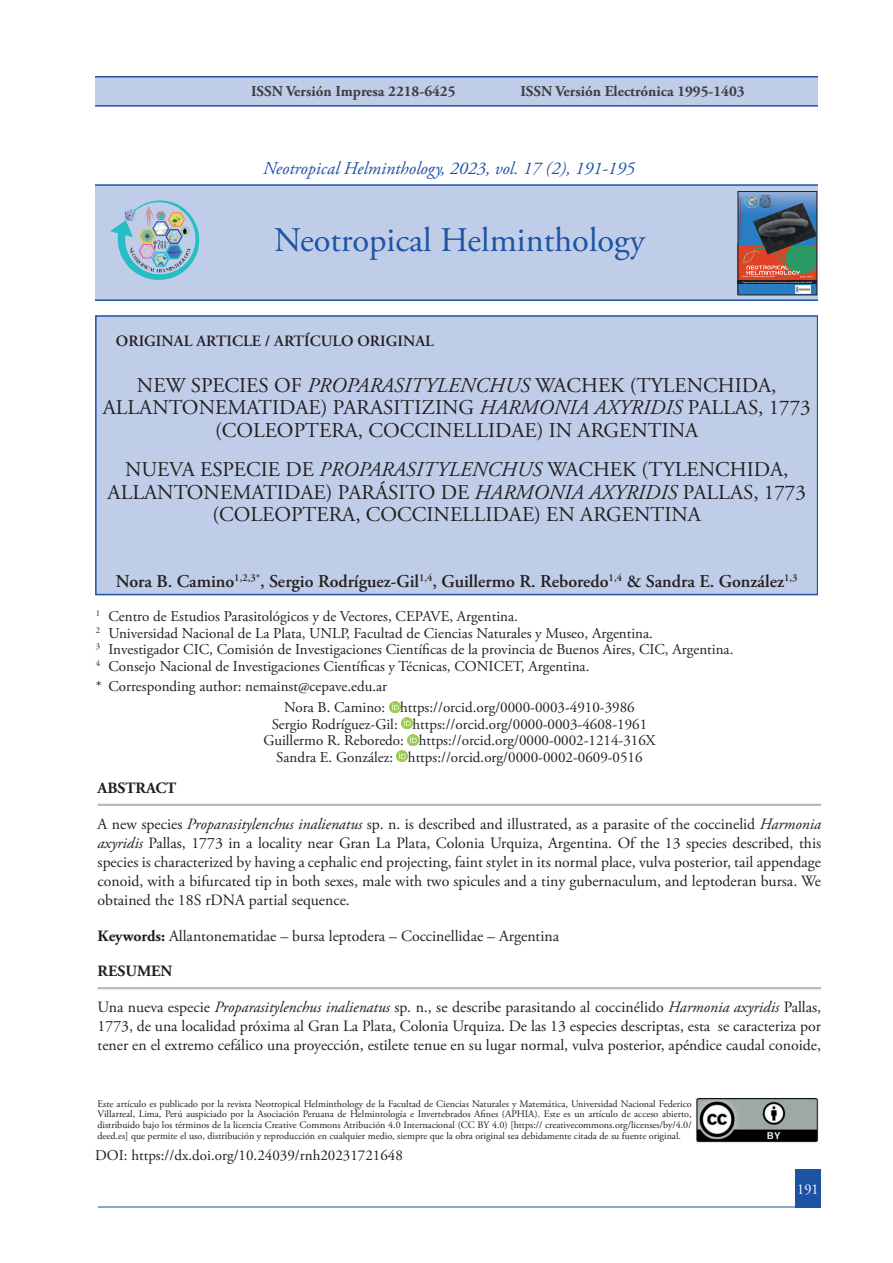
<style>
.page{position:relative;width:893px;height:1263px;background:#fff}
.page>*{position:absolute;margin:0;border:0;box-sizing:border-box;transform-origin:0 0}
.t1{font:34.5px "Adobe Garamond Pro";color:#1e53a4}
.t2{font:21px/22.5px "Adobe Garamond Pro";color:#231f20;text-align:center}
.t3{font:600 18px "Adobe Garamond Pro";color:#231f20}
.t4{font:italic 18px "Adobe Garamond Pro";color:#1e53a4}
.t5{font:15.75px/18.9px "Adobe Garamond Pro";color:#231f20;text-align:justify}
.t6{font:600 15.75px "Adobe Garamond Pro";color:#231f20}
.t7{font:700 15.75px "Adobe Garamond Pro";color:#231f20}
.t8{font:15px/16.5px "Adobe Garamond Pro";color:#231f20}
.t9{font:700 15px "Adobe Garamond Pro";color:#3e3e3f}
.t10{font:15px "Adobe Garamond Pro";color:#fff;scale:.95 1}
.t11{font:10.05px/10.5px "Adobe Garamond Pro";color:#231f20;text-align:justify}
.t12{font:700 1.8px "Arial";color:#fff;scale:1.08 1}
.s1{font-style:italic}
.s2{font-weight:700}
</style>
<div class="page">
<hr style="left:98px;top:1206px;width:723px;height:2px;background:#8ea5d4">
<div style="left:795px;top:1169px;width:26px;height:39px;background:#1e53a4"></div>
<div style="left:87px;top:185px;width:739px;height:115px;background:#c0cde8"></div>
<div style="left:87px;top:184px;width:740px;height:117px;border:2px solid #1e53a4"></div>
<div style="left:96px;top:316px;width:722px;height:279px;background:#c0cde8"></div>
<div style="left:95px;top:315px;width:723px;height:280px;border:2px solid #1e53a4"></div>
<div style="left:84px;top:76px;width:739px;height:31px;background:#c0cde8;border:2px solid #1e53a4"></div>
<div style="left:70px;top:72px;width:25px;height:566px;background:#fff"></div>
<div style="left:818px;top:68px;width:25px;height:569px;background:#fff"></div>
<img style="left:110px;top:200px;width:90px;height:80px">
<hr style="left:738px;top:281px;width:79px;height:3px;background:#231f20">
<img style="left:740px;top:193px;width:75px;height:90px">
<div style="left:738px;top:284px;width:79px;height:11px;background:#287ec2"></div>
<img style="left:796px;top:286px;width:15px;height:7px">
<div style="left:738px;top:191px;width:79px;height:104px;border:1px solid #231f20"></div>
<img style="left:696px;top:1098px;width:123px;height:45px">
<svg style="left:389px;top:701px;width:11px;height:11px"></svg>
<svg style="left:401px;top:718px;width:18px;height:27px"></svg>
<svg style="left:397px;top:751px;width:11px;height:11px"></svg>
<hr style="left:98px;top:804px;width:723px;height:2px;background:#b8b9bc">
<hr style="left:98px;top:987px;width:723px;height:2px;background:#b8b9bc">
<p class="t9" style="left:251px;top:83px;width:206px">ISSN Versión Impresa 2218-6425</p>
<p class="t9" style="left:520px;top:83px;width:226px">ISSN Versión Electrónica 1995-1403</p>
<p class="t4" style="left:263px;top:158px;width:373px">Neotropical Helminthology, 2023, vol. 17 (2), 191-195</p>
<h1 class="t1" style="left:274px;top:219px;width:372px">Neotropical Helminthology</h1>
<p class="t12" style="left:742px;top:276px;width:32px">Volume 17, Number 2 (jul - dec) 2023</p>
<p class="t6" style="left:116px;top:332px;width:320px">ORIGINAL ARTICLE / ARTÍCULO ORIGINAL</p>
<h2 class="t2" style="left:103px;top:374px;width:710px">NEW SPECIES OF <span class="s1">PROPARASITYLENCHUS</span> WACHEK (TYLENCHIDA,<br>ALLANTONEMATIDAE) PARASITIZING <span class="s1">HARMONIA AXYRIDIS</span> PALLAS, 1773 (COLEOPTERA, COCCINELLIDAE) IN ARGENTINA</h2>
<h2 class="t2" style="left:108px;top:459px;width:700px">NUEVA ESPECIE DE <span class="s1">PROPARASITYLENCHUS</span> WACHEK (TYLENCHIDA,<br>ALLANTONEMATIDAE) PARÁSITO DE <span class="s1">HARMONIA AXYRIDIS</span> PALLAS, 1773 (COLEOPTERA, COCCINELLIDAE) EN ARGENTINA</h2>
<p class="t3" style="left:116px;top:571px;width:683px">Nora B. Camino<sup>1,2,3*</sup>, Sergio Rodríguez-Gil<sup>1,4</sup>, Guillermo R. Reboredo<sup>1,4</sup> &amp; Sandra E. González<sup>1,3</sup></p>
<p class="t8" style="left:96px;top:609px;width:639px"><sup>1</sup> Centro de Estudios Parasitológicos y de Vectores, CEPAVE, Argentina.<br><sup>2</sup> Universidad Nacional de La Plata, UNLP, Facultad de Ciencias Naturales y Museo, Argentina.<br><sup>3</sup> Investigador CIC, Comisión de Investigaciones Científicas de la provincia de Buenos Aires, CIC, Argentina.<br><sup>4</sup> Consejo Nacional de Investigaciones Científicas y Técnicas, CONICET, Argentina.</p>
<p class="t8" style="left:284px;top:677px;width:352px;line-height:20.7px;text-indent:-189px">* Corresponding author: nemainst@cepave.edu.ar<br>Nora B. Camino: https://orcid.org/0000-0003-4910-3986</p>
<p class="t8" style="left:263px;top:716px;width:394px;text-align:center">Sergio Rodríguez-Gil: https://orcid.org/0000-0003-4608-1961<br>Guillermo R. Reboredo: https://orcid.org/0000-0002-1214-316X<br>Sandra E. González: https://orcid.org/0000-0002-0609-0516</p>
<p class="t7" style="left:98px;top:779px;width:80px">ABSTRACT</p>
<p class="t5" style="left:98px;top:815px;width:725px">A new species <span class="s1">Proparasitylenchus inalienatus</span> sp. n. is described and illustrated, as a parasite of the coccinelid <span class="s1">Ha rmonia axyridis</span> Pallas, 1773 in a locality near Gran La Plata, Colonia Urquiza, Argentina. Of the 13 species described, this species is characterized by having a cephalic end projecting, faint stylet in its normal place, vulva posterior, tail appendage conoid, with a bifurcated tip in both sexes, male with two spicules and a tiny gubernaculum, and leptoderan bursa. We obtained the 18S rDNA partial sequence.</p>
<p class="t5" style="left:98px;top:927px;width:463px"><span class="s2">Keywords:</span> Allantonematidae – bursa leptodera – Coccinellidae – Argentina</p>
<p class="t7" style="left:98px;top:962px;width:76px">RESUMEN</p>
<p class="t5" style="left:98px;top:998px;width:725px">Una nueva especie <span class="s1">Proparasitylenchus inalienatus</span> sp. n., se describe parasitando al coccinélido <span class="s1">Harmonia axyridis</span> Pallas, 1773, de una localidad próxima al Gran La Plata, Colonia Urquiza. De las 13 especies descriptas, esta se caracteriza por tener en el extremo cefálico una proyección, estilete tenue en su lugar normal, vulva posterior, apéndice caudal conoide,</p>
<p class="t11" style="left:97px;top:1099px;width:596px">Este artículo es publicado por la revista Neotropical Helminthology de la Facultad de Ciencias Naturales y Matemática, Universidad Nacional Federico Villarreal, Lima, Perú auspiciado por la Asociación Peruana de Helmintología e Invertebrados Afines (APHIA). Este es un artículo de acceso abierto, distribuido bajo los términos de la licencia Creative Commons Atribución 4.0 Internacional (CC BY 4.0) [https:// creativecommons.org/licenses/by/4.0/ deed.es] que permite el uso, distribución y reproducción en cualquier medio, siempre que la obra original sea debidamente citada de su fuente original.</p>
<p class="t8" style="left:95px;top:1147px;width:309px">DOI: https://dx.doi.org/10.24039/rnh20231721648</p>
<p class="t10" style="left:797px;top:1180px;width:24px">191</p>
</div>
